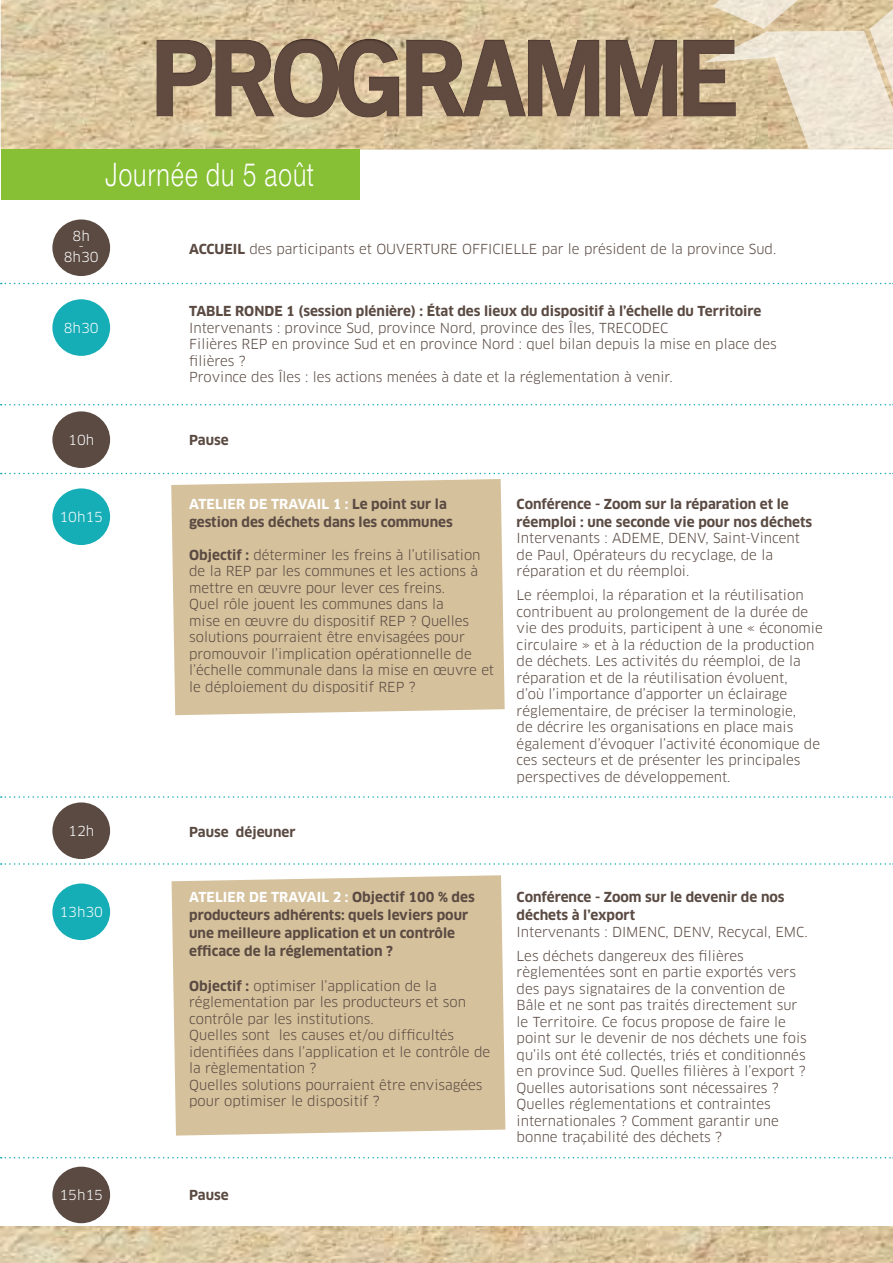
<style>
.page{position:relative;width:893px;height:1263px;background:#fff}
.page>*{position:absolute;margin:0;border:0;box-sizing:border-box;transform-origin:0 0}
.t1{font:900 103.05px "Old Sans";letter-spacing:-.05em;color:#614b41}
.t2{font:34.5px "Nimbus Sans Novus T";letter-spacing:.02em;color:#fff;scale:.76 1}
.t3{font:13.5px/16.5px "Clan OT";color:#5a4a42}
.t4{font:700 13.5px/18px "Clan OT";color:#5a4a42}
.t5{font:13.5px/10.5px "Clan OT";color:#fff;text-align:center}
.s1{font-weight:700}
.s2{color:#fff}
</style>
<div class="page">
<div style="left:171px;top:479px;width:334px;height:236px;background:#d5c19c"></div>
<div style="left:172px;top:875px;width:333px;height:260px;background:#d5c19c"></div>
<img style="left:1px;top:0;width:892px;height:150px">
<div style="left:1px;top:149px;width:358px;height:51px;background:#87c035"></div>
<svg style="left:704px;top:0;width:189px;height:149px"></svg>
<div style="left:131px;top:12px;width:714px;height:130px;background:#614b41;opacity:.55"></div>
<svg style="left:1px;top:283px;width:892px;height:1px"></svg>
<svg style="left:1px;top:404px;width:892px;height:1px"></svg>
<svg style="left:1px;top:863px;width:892px;height:2px"></svg>
<svg style="left:1px;top:1157px;width:892px;height:1px"></svg>
<svg style="left:1px;top:473px;width:892px;height:1px"></svg>
<svg style="left:1px;top:796px;width:892px;height:2px"></svg>
<div style="left:52px;top:219px;width:58px;height:57px;background:#5a4a42;border-radius:50%"></div>
<div style="left:52px;top:299px;width:58px;height:57px;background:#15adb6;border-radius:50%"></div>
<div style="left:52px;top:411px;width:58px;height:57px;background:#5a4a42;border-radius:50%"></div>
<div style="left:52px;top:1167px;width:58px;height:56px;background:#5a4a42;border-radius:50%"></div>
<div style="left:52px;top:488px;width:58px;height:57px;background:#15adb6;border-radius:50%"></div>
<div style="left:52px;top:802px;width:58px;height:57px;background:#5a4a42;border-radius:50%"></div>
<div style="left:52px;top:883px;width:58px;height:57px;background:#15adb6;border-radius:50%"></div>
<img style="left:1px;top:1227px;width:892px;height:36px">
<h1 class="t1" style="left:151px;top:14px;width:590px">PROGRAMME</h1>
<h2 class="t2" style="left:106px;top:154px;width:276px">Journée du 5 août</h2>
<p class="t5" style="left:64px;top:231px;width:36px">8h<br>-<br>8h30</p>
<p class="t5" style="left:64px;top:323px;width:36px">8h30</p>
<p class="t3" style="left:189px;top:240px;width:588px"><span class="s1">ACCUEIL</span> des participants et OUVERTURE OFFICIELLE par le président de la province Sud.</p>
<p class="t4" style="left:189px;top:302px;width:574px">TABLE RONDE 1 (session plénière) : état des lieux du dispositif à l’échelle du Territoire</p>
<p class="t3" style="left:189px;top:319px;width:589px">Intervenants : province Sud, province Nord, province des Îles, TRECODEC<br>Filières REP en province Sud et en province Nord : quel bilan depuis la mise en place des filières ?<br>Province des Îles : les actions menées à date et la réglementation à venir.</p>
<p class="t5" style="left:68px;top:435px;width:28px">10h</p>
<p class="t4" style="left:189px;top:431px;width:41px">Pause</p>
<p class="t5" style="left:59px;top:512px;width:45px">10h15</p>
<p class="t5" style="left:68px;top:826px;width:28px">12h</p>
<p class="t5" style="left:59px;top:907px;width:45px">13h30</p>
<p class="t5" style="left:59px;top:1190px;width:45px">15h15</p>
<p class="t4" style="left:189px;top:495px;width:265px"><span class="s2">ATELIER DE TRAVAIL 1 :</span> Le point sur la gestion des déchets dans les communes</p>
<p class="t3" style="left:189px;top:547px;width:306px"><span class="s1">Objectif :</span> déterminer les freins à l’utilisation de la REP par les communes et les actions à mettre en œuvre pour lever ces freins.<br>Quel rôle jouent les communes dans la<br>mise en œuvre du dispositif REP ? Quelles solutions pourraient être envisagées pour promouvoir l’implication opérationnelle de l’échelle communale dans la mise en œuvre et le déploiement du dispositif REP ?</p>
<p class="t4" style="left:189px;top:823px;width:108px">Pause déjeuner</p>
<p class="t4" style="left:189px;top:889px;width:287px"><span class="s2">ATELIER DE TRAVAIL 2 :</span> Objectif 100 % des producteurs adhérents: quels leviers pour une meilleure application et un contrôle efficace de la réglementation ?</p>
<p class="t3" style="left:189px;top:978px;width:302px"><span class="s1">Objectif :</span> optimiser l’application de la réglementation par les producteurs et son contrôle par les institutions.<br>Quelles sont les causes et/ou difficultés identifiées dans l’application et le contrôle de la règlementation ?<br>Quelles solutions pourraient être envisagées pour optimiser le dispositif ?</p>
<p class="t4" style="left:189px;top:1186px;width:41px">Pause</p>
<p class="t4" style="left:517px;top:495px;width:297px">Conférence - Zoom sur la réparation et le réemploi : une seconde vie pour nos déchets</p>
<p class="t3" style="left:517px;top:530px;width:285px">Intervenants : ADEME, DENV, Saint-Vincent de Paul, Opérateurs du recyclage, de la réparation et du réemploi.</p>
<p class="t3" style="left:517px;top:587px;width:308px">Le réemploi, la réparation et la réutilisation contribuent au prolongement de la durée de vie des produits, participent à une « économie circulaire » et à la réduction de la production de déchets. Les activités du réemploi, de la réparation et de la réutilisation évoluent,<br>d’où l’importance d’apporter un éclairage réglementaire, de préciser la terminologie,<br>de décrire les organisations en place mais également d’évoquer l’activité économique de ces secteurs et de présenter les principales perspectives de développement.</p>
<p class="t4" style="left:517px;top:889px;width:269px">Conférence - Zoom sur le devenir de nos déchets à l’export</p>
<p class="t3" style="left:517px;top:920px;width:293px;line-height:24px">Intervenants : DIMENC, DENV, Recycal, EMC.<br>Les déchets dangereux des filières</p>
<p class="t3" style="left:517px;top:964px;width:292px">règlementées sont en partie exportés vers des pays signataires de la convention de Bâle et ne sont pas traités directement sur le Territoire. Ce focus propose de faire le point sur le devenir de nos déchets une fois qu’ils ont été collectés, triés et conditionnés en province Sud. Quelles filières à l’export ?<br>Quelles autorisations sont nécessaires ?<br>Quelles réglementations et contraintes internationales ? Comment garantir une bonne traçabilité des déchets ?</p>
</div>
